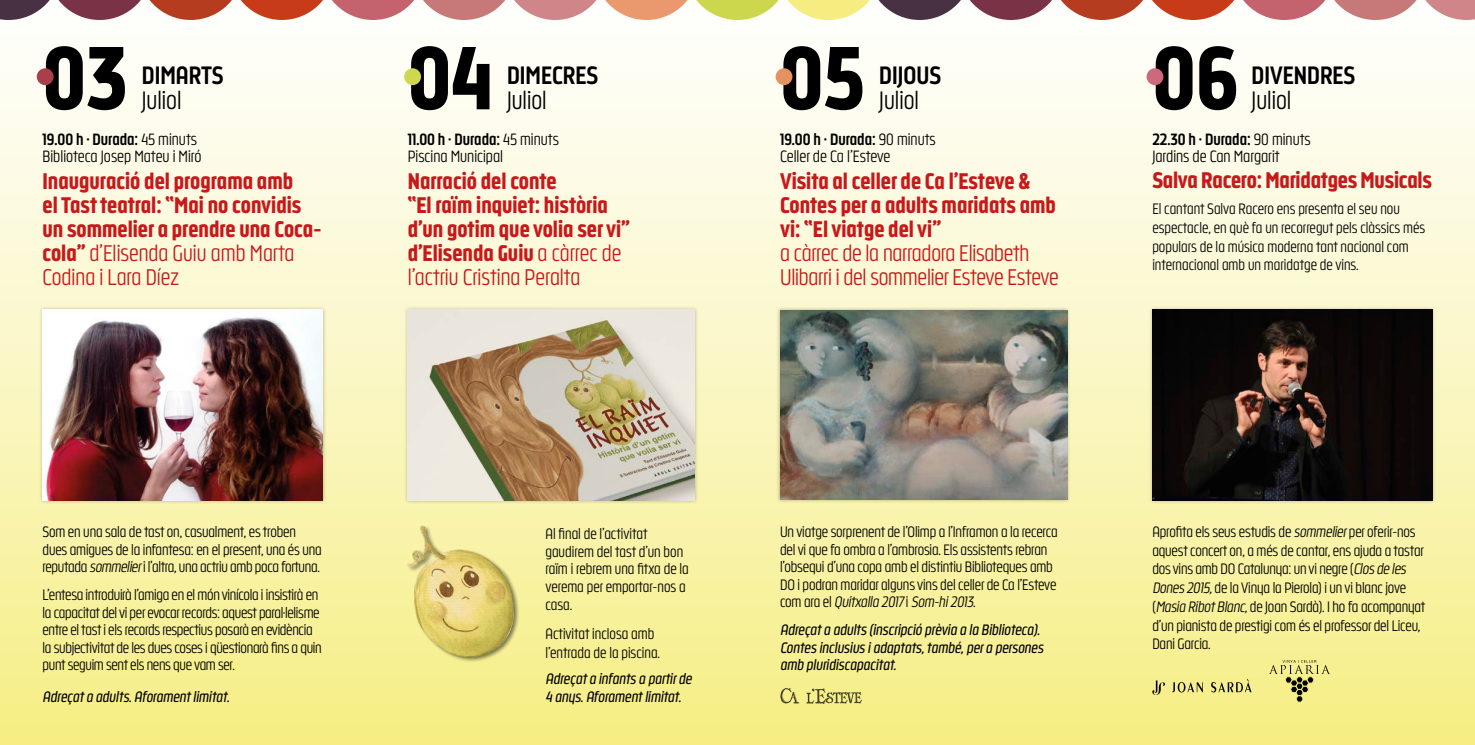
<style>
.page{position:relative;width:1475px;height:745px;background:#fff}
.page>*{position:absolute;margin:0;border:0;box-sizing:border-box;transform-origin:0 0}
.t1{font:900 88.88px "Styling";color:#000}
.t2{font:700 25px "Styling";color:#000}
.t3{font:300 25px "Styling";color:#000}
.t4{font:900 22.5px/23.8px "Styling";color:#c7191a}
.t5{font:300 22.5px/23.8px "Styling";letter-spacing:-.01em;color:#c7191a}
.t6{font:300 16.25px/17.5px "Styling";color:#000}
.t7{font:300 15px/17.5px "Styling";letter-spacing:-.01em;color:#000}
.t8{font:italic 15px/17.5px "Styling";color:#000}
.s1{font-weight:700}
.s2{font-weight:300}
.s3{font-style:italic}
</style>
<div class="page">
<div style="left:0;top:0;width:1474px;height:744px;background:linear-gradient(to bottom,#fff,#f6ee86)"></div>
<div style="left:39px;top:305px;width:287px;height:199px;background:#000;opacity:.25"></div>
<img style="left:43px;top:309px;width:279px;height:191px">
<div style="left:404px;top:305px;width:294px;height:199px;background:#000;opacity:.25"></div>
<img style="left:407px;top:309px;width:287px;height:191px">
<div style="left:776px;top:306px;width:294px;height:197px;background:#000;opacity:.25"></div>
<img style="left:780px;top:310px;width:287px;height:189px">
<div style="left:1148px;top:305px;width:287px;height:199px;background:#000;opacity:.25"></div>
<img style="left:1152px;top:309px;width:279px;height:191px">
<svg style="left:1171px;top:681px;width:31px;height:11px"></svg>
<svg style="left:1210px;top:678px;width:41px;height:14px"></svg>
<svg style="left:1152px;top:680px;width:12px;height:14px"></svg>
<svg style="left:1268px;top:659px;width:61px;height:44px"></svg>
<div style="left:37px;top:68px;width:17px;height:17px;background:#aa3e4a;border-radius:50%"></div>
<div style="left:404px;top:68px;width:17px;height:17px;background:#cdd84e;border-radius:50%"></div>
<div style="left:775px;top:68px;width:17px;height:17px;background:#e49261;border-radius:50%"></div>
<div style="left:1146px;top:68px;width:17px;height:17px;background:#ce697c;border-radius:50%"></div>
<svg style="left:0;top:0;width:1474px;height:20px"></svg>
<div style="left:406px;top:524px;width:113px;height:138px;background:#000;opacity:.5"></div>
<img style="left:402px;top:522px;width:114px;height:145px">
<img style="left:778px;top:685px;width:85px;height:19px">
<h1 class="t1" style="left:43px;top:26px;width:86px">03</h1>
<h2 class="t2" style="left:142px;top:60px;width:83px">DIMARTS</h2>
<h2 class="t3" style="left:142px;top:86px;width:41px">Juliol</h2>
<p class="t6" style="left:43px;top:130px;width:160px"><span class="s1">19.00 h · Durada:</span> 45 minuts<br>Biblioteca Josep Mateu i Miró</p>
<h3 class="t4" style="left:43px;top:170px;width:280px">Inauguració del programa amb<br>el Tast teatral: “Mai no convidis un sommelier a prendre una Coca&shy;cola” <span class="s2">d’Elisenda Guiu amb Marta<br>Codina i Lara Díez</span></h3>
<h1 class="t1" style="left:407px;top:26px;width:86px">04</h1>
<h2 class="t2" style="left:507px;top:60px;width:93px">DIMECRES</h2>
<h2 class="t3" style="left:507px;top:86px;width:41px">Juliol</h2>
<p class="t6" style="left:407px;top:130px;width:153px"><span class="s1">11.00 h · Durada:</span> 45 minuts<br>Piscina Municipal</p>
<h3 class="t4" style="left:407px;top:170px;width:223px">Narració del conte<br>“El raïm inquiet: història d’un gotim que volia ser vi” d’Elisenda Guiu <span class="s2">a càrrec de l’actriu Cristina Peralta</span></h3>
<h1 class="t1" style="left:780px;top:26px;width:86px">05</h1>
<h2 class="t2" style="left:879px;top:60px;width:63px">DIJOUS</h2>
<h2 class="t3" style="left:879px;top:86px;width:41px">Juliol</h2>
<p class="t6" style="left:780px;top:130px;width:157px"><span class="s1">19.00 h · Durada:</span> 90 minuts<br>Celler de Ca l’Esteve</p>
<h3 class="t4" style="left:780px;top:170px;width:277px">Visita al celler de Ca l’Esteve &amp;<br>Contes per a adults maridats amb vi: “El viatge del vi”</h3>
<h3 class="t5" style="left:780px;top:241px;width:280px">a càrrec de la narradora Elisabeth<br>Ulibarri i del sommelier Esteve Esteve</h3>
<h1 class="t1" style="left:1152px;top:26px;width:87px">06</h1>
<h2 class="t2" style="left:1251px;top:60px;width:105px">DIVENDRES</h2>
<h2 class="t3" style="left:1251px;top:86px;width:41px">Juliol</h2>
<p class="t6" style="left:1152px;top:130px;width:160px"><span class="s1">22.30 h · Durada:</span> 90 minuts<br>Jardins de Can Margarit</p>
<h3 class="t4" style="left:1152px;top:169px;width:281px">Salva Racero: Maridatges Musicals</h3>
<p class="t7" style="left:1152px;top:199px;width:274px;line-height:18.8px">El cantant Salva Racero ens presenta el seu nou espectacle, en què fa un recorregut pels clàssics més populars de la música moderna tant nacional com internacional amb un maridatge de vins.</p>
<p class="t7" style="left:43px;top:523px;width:281px">Som en una sala de tast on, casualment, es troben dues amigues de la infantesa: en el present, una és una reputada <span class="s3">sommelier</span> i l’altra, una actriu amb poca fortuna.</p>
<p class="t7" style="left:43px;top:586px;width:281px">L’entesa introduirà l’amiga en el món vinícola i insistirà en la capacitat del vi per evocar records: aquest paral·lelisme entre el tast i els records respectius posarà en evidència la subjectivitat de les dues coses i qüestionarà fins a quin punt seguim sent els nens que vam ser.</p>
<p class="t8" style="left:43px;top:688px;width:188px">Adreçat a adults. Aforament limitat.</p>
<p class="t7" style="left:545px;top:524px;width:145px;line-height:17.9px">Al final de l’activitat gaudirem del tast d’un bon raïm i rebrem una fitxa de la verema per emportar-nos a casa.</p>
<p class="t7" style="left:545px;top:624px;width:116px;line-height:19.1px">Activitat inclosa amb l’entrada de la piscina.</p>
<p class="t8" style="left:545px;top:670px;width:148px;line-height:17.9px">Adreçat a infants a partir de<br>4 anys. Aforament limitat.</p>
<p class="t7" style="left:780px;top:523px;width:279px">Un viatge sorprenent de l’Olimp a l’Inframon a la recerca del vi que fa ombra a l’ambrosia. Els assistents rebran l’obsequi d’una copa amb el distintiu Biblioteques amb DO i podran maridar alguns vins del celler de Ca l’Esteve com ara el <span class="s3">Quitxalla 2017</span> i <span class="s3">Som-hi 2013</span>.</p>
<p class="t8" style="left:780px;top:621px;width:265px">Adreçat a adults (inscripció prèvia a la Biblioteca).<br>Contes inclusius i adaptats, també, per a persones amb pluridiscapacitat.</p>
<p class="t7" style="left:1152px;top:522px;width:274px;line-height:18.8px">Aprofita els seus estudis de <span class="s3">sommelier</span> per oferir-nos aquest concert on, a més de cantar, ens ajuda a tastar dos vins amb DO Catalunya: un vi negre (<span class="s3">Clos de les Dones 2015,</span> de la Vinya la Pierola) i un vi blanc jove (<span class="s3">Masia Ribot Blanc,</span> de Joan Sardà). I ho fa acompanyat d’un pianista de prestigi com és el professor del Liceu, Dani Garcia.</p>
</div>
